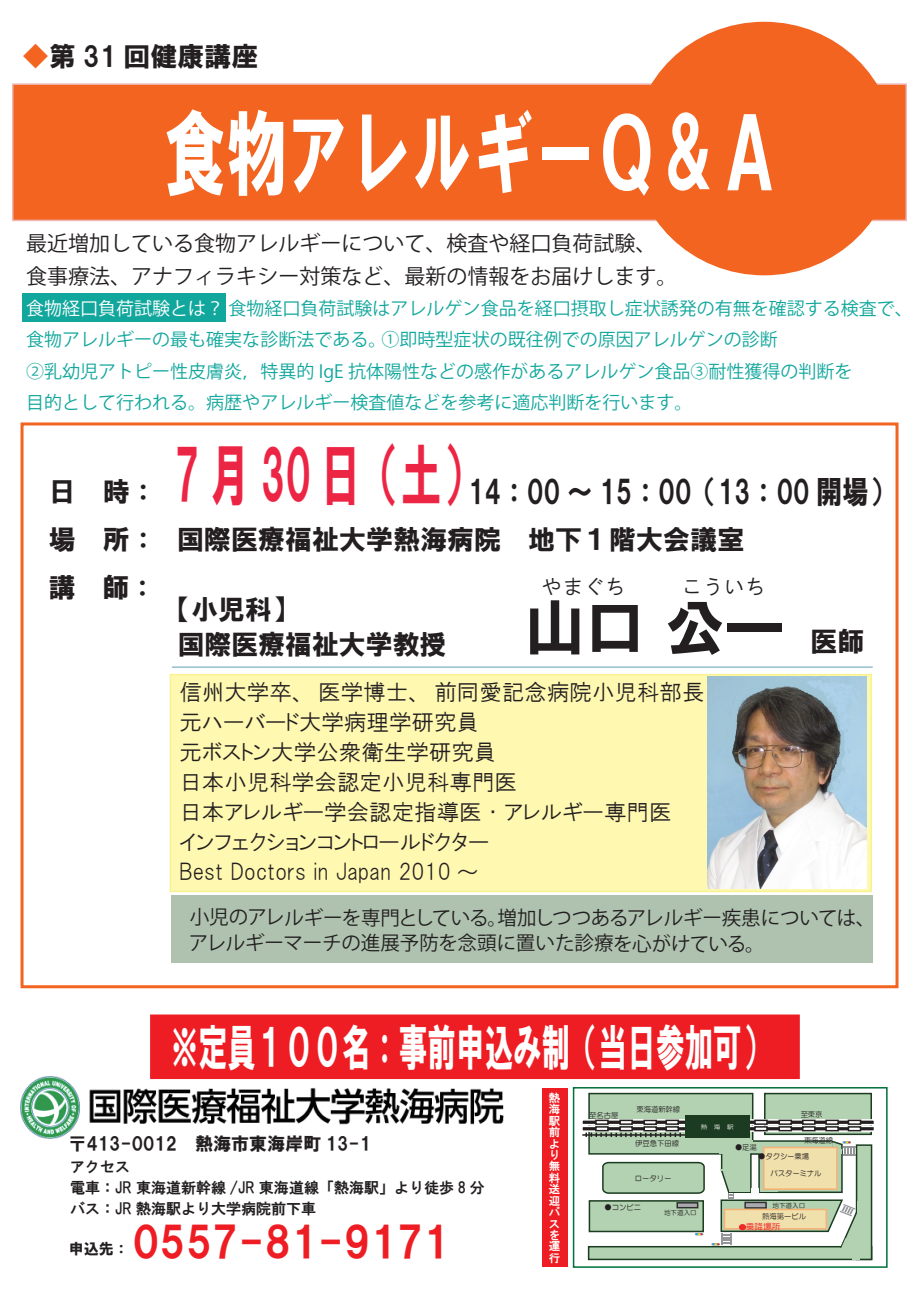
<style>
.page{position:relative;width:919px;height:1289px;background:#fff}
.page>*{position:absolute;margin:0;border:0;box-sizing:border-box;transform-origin:0 0}
.t1{font:94.65px "HGS Soei Kakugothic UB";color:#fff;scale:.65 1}
.t2{font:60px "HGS Soei Kakugothic UB";color:#231f20}
.t3{font:49.5px "HGS Soei Kakugothic UB";color:#fff;scale:.58 1}
.t4{font:42px "HGS Soei Kakugothic UB";color:#ee1d23}
.t5{font:31.5px "HGS Soei Kakugothic UB";color:#231f20;scale:.83 1}
.t6{font:27px/48px "HGS Soei Kakugothic UB";color:#231f20}
.t7{font:27px "HGP Soei Kakugothic UB";color:#231f20}
.t8{font:22.5px/30px "HGP Gothic M";color:#231f20}
.t9{font:21px/33px "Koz Go Pr 6 N";color:#231f20}
.t10{font:21px "HGS Gothic M";color:#231f20}
.t11{font:19.5px/25.5px "Koz Go Pr 6 N";letter-spacing:-.015em;color:#231f20}
.t12{font:18px/31.5px "Koz Go Pr 6 N";color:#12a79d}
.t13{font:18px "HGS Soei Kakugothic UB";color:#231f20}
.t14{font:15px/21px "HGS Gothic E";color:#231f20}
.t15{font:15px "HG Soei Kakugothic UB";color:#231f20}
.t16{font:11.4px/11.4px "HGS Gothic E";color:#fff}
.t17{font:9px "HG Maru Gothic MPRO";color:#ee1d23}
.t18{font:7.5px "HG Maru Gothic MPRO";color:#231f20}
.t19{font:6.75px "HG Maru Gothic MPRO";color:#231f20}
.t20{font:5.7px "HG Maru Gothic MPRO";color:#fff;scale:1.15 1}
.s1{color:#f36421}
.s2{color:#fff}
.s3{font-size:67.5px;color:#ed2544}
</style>
<div class="page">
<div style="left:22px;top:293px;width:204px;height:29px;background:#12a79d"></div>
<div style="left:150px;top:1014px;width:649px;height:65px;background:#ee1d23;border:4px solid #ee1d23"></div>
<div style="left:12px;top:83px;width:894px;height:138px;background:#f36421;border:2px solid #eeb7b3"></div>
<div style="left:633px;top:22px;width:262px;height:253px;background:#f36421;border-radius:50%"></div>
<div style="left:572px;top:1086px;width:315px;height:181px;background:#fff;border:2px solid #006f3a"></div>
<div style="left:764px;top:1092px;width:107px;height:43px;background:#b3d2b2;border:2px solid #1b3c20"></div>
<div style="left:588px;top:1092px;width:165px;height:62px;background:#b3d2b2;border:2px solid #1b3c20"></div>
<div style="left:588px;top:1245px;width:284px;height:15px;background:#b3d2b2;border:2px solid #1b3c20"></div>
<svg style="left:582px;top:1125px;width:292px;height:6px"></svg>
<svg style="left:595px;top:1126px;width:13px;height:5px"></svg>
<svg style="left:619px;top:1126px;width:14px;height:5px"></svg>
<svg style="left:643px;top:1126px;width:14px;height:5px"></svg>
<svg style="left:665px;top:1126px;width:14px;height:5px"></svg>
<svg style="left:754px;top:1126px;width:13px;height:5px"></svg>
<svg style="left:778px;top:1126px;width:14px;height:5px"></svg>
<svg style="left:802px;top:1126px;width:13px;height:5px"></svg>
<svg style="left:825px;top:1126px;width:13px;height:5px"></svg>
<svg style="left:847px;top:1126px;width:14px;height:5px"></svg>
<hr style="left:582px;top:1134px;width:164px;height:1px;background:#231f20">
<svg style="left:585px;top:1132px;width:96px;height:5px"></svg>
<svg style="left:582px;top:1119px;width:292px;height:6px"></svg>
<svg style="left:595px;top:1119px;width:13px;height:5px"></svg>
<svg style="left:619px;top:1119px;width:14px;height:5px"></svg>
<svg style="left:643px;top:1119px;width:14px;height:5px"></svg>
<svg style="left:665px;top:1119px;width:14px;height:5px"></svg>
<svg style="left:754px;top:1119px;width:13px;height:5px"></svg>
<svg style="left:778px;top:1119px;width:14px;height:5px"></svg>
<svg style="left:802px;top:1119px;width:13px;height:5px"></svg>
<svg style="left:825px;top:1119px;width:13px;height:5px"></svg>
<svg style="left:847px;top:1119px;width:14px;height:5px"></svg>
<div style="left:684px;top:1115px;width:65px;height:22px;background:#1b3c20"></div>
<div style="left:746px;top:1140px;width:85px;height:14px;background:#b3d2b2;border:2px solid #1b3c20"></div>
<div style="left:744px;top:1139px;width:8px;height:14px;background:#b3d2b2"></div>
<svg style="left:602px;top:1161px;width:103px;height:33px;background:#a4c2a4"></svg>
<div style="left:588px;top:1200px;width:116px;height:32px;background:#b3d2b2;border:2px solid #1b3c20"></div>
<div style="left:720px;top:1151px;width:45px;height:19px;background:#b3d2b2;border:2px solid #1b3c20"></div>
<div style="left:855px;top:1144px;width:17px;height:116px;background:#b3d2b2;border:2px solid #1b3c20"></div>
<hr style="left:719px;top:1149px;width:48px;height:4px;background:#b3d2b2">
<div style="left:729px;top:1151px;width:48px;height:40px;background:#b3d2b2"></div>
<div style="left:852px;top:1242px;width:7px;height:17px;background:#b3d2b2"></div>
<svg style="left:676px;top:1201px;width:22px;height:7px"></svg>
<div style="left:763px;top:1146px;width:74px;height:43px;background:#f0e0ac;border:2px solid #f9b075"></div>
<div style="left:750px;top:1153px;width:9px;height:39px;background:#fbfbfc;border:2px solid #1b3c20"></div>
<svg style="left:711px;top:1168px;width:147px;height:80px"></svg>
<svg style="left:694px;top:1232px;width:9px;height:3px"></svg>
<svg style="left:829px;top:1140px;width:27px;height:15px"></svg>
<svg style="left:738px;top:1223px;width:8px;height:7px"></svg>
<div style="left:542px;top:1088px;width:26px;height:178px;background:#ee1d23"></div>
<div style="left:21px;top:422px;width:877px;height:566px;border:3px solid #f36421"></div>
<hr style="left:172px;top:666px;width:700px;height:1px;background:#609eb4">
<img style="left:21px;top:1076px;width:482px;height:61px">
<div style="left:170px;top:674px;width:701px;height:218px;background:#fff8b1;border:2px solid #f8f391"></div>
<div style="left:172px;top:895px;width:700px;height:67px;background:#aec2af"></div>
<img style="left:707px;top:676px;width:159px;height:212px">
<h3 class="t7" style="left:22px;top:42px;width:238px"><span class="s1">◆</span>第 31 回健康講座</h3>
<h1 class="t1" style="left:164px;top:106px;width:949px">食物アレルギーＱ＆Ａ</h1>
<p class="t9" style="left:26px;top:228px;width:653px">最近増加している食物アレルギーについて、検査や経口負荷試験、食事療法、アナフィラキシー対策など、最新の情報をお届けします。</p>
<p class="t12" style="left:26px;top:293px;width:888px"><span class="s2">食物経口負荷試験とは？</span> 食物経口負荷試験はアレルゲン食品を経口摂取し症状誘発の有無を確認する検査で、食物アレルギーの最も確実な診断法である。①即時型症状の既往例での原因アレルゲンの診断<br>②乳幼児アトピー性皮膚炎，特異的 IgE 抗体陽性などの感作があるアレルゲン食品③耐性獲得の判断を<br>目的として行われる。病歴やアレルギー検査値などを参考に適応判断を行います。</p>
<h3 class="t5" style="left:175px;top:476px;width:868px"><span class="s3">7 月 30 日（土）</span>14：00 ～ 15：00（13：00 開場）</h3>
<h3 class="t6" style="left:49px;top:515px;width:697px">場　所： 国際医療福祉大学熱海病院　地下１階大会議室講　師：</h3>
<h2 class="t2" style="left:525px;top:597px;width:261px">山口 公一</h2>
<h3 class="t6" style="left:49px;top:467px;width:109px">日　時：</h3>
<p class="t10" style="left:541px;top:575px;width:225px">やまぐち　 　こういち</p>
<h3 class="t6" style="left:164px;top:585px;width:136px">【小児科】</h3>
<h3 class="t6" style="left:810px;top:617px;width:55px">医師</h3>
<h3 class="t6" style="left:178px;top:620px;width:270px">国際医療福祉大学教授</h3>
<p class="t8" style="left:179px;top:676px;width:526px">信州大学卒、医学博士、前同愛記念病院小児科部長元ハーバード大学病理学研究員<br>元ボストン大学公衆衛生学研究員<br>日本小児科学会認定小児科専門医<br>日本アレルギー学会認定指導医・アレルギー専門医<br>インフェクションコントロールドクター<br>Best Doctors in Japan 2010 ～</p>
<p class="t11" style="left:189px;top:905px;width:688px">小児のアレルギーを専門としている。増加しつつあるアレルギー疾患については、アレルギーマーチの進展予防を念頭に置いた診療を心がけている。</p>
<h3 class="t3" style="left:170px;top:1022px;width:1035px">※定員１００名：事前申込み制（当日参加可）</h3>
<p class="t13" style="left:69px;top:1134px;width:304px">〒413-0012　熱海市東海岸町 13-1</p>
<p class="t14" style="left:70px;top:1155px;width:416px">アクセス<br>電車：JR 東海道新幹線 /JR 東海道線「熱海駅」より徒歩 8 分バス：JR 熱海駅より大学病院前下車</p>
<p class="t15" style="left:69px;top:1241px;width:61px">申込先：</p>
<h3 class="t4" style="left:133px;top:1220px;width:319px">0557-81-9171</h3>
<p class="t16" style="left:548px;top:1091px;width:13px">熱海駅前より無料送迎バスを運行</p>
<p class="t18" style="left:636px;top:1105px;width:45px">東海道新幹線</p>
<p class="t18" style="left:589px;top:1111px;width:31px">至名古屋</p>
<p class="t18" style="left:800px;top:1110px;width:23px">至東京</p>
<p class="t18" style="left:635px;top:1139px;width:45px">伊豆急下田線</p>
<p class="t20" style="left:700px;top:1123px;width:30px">熱　海　駅</p>
<p class="t18" style="left:735px;top:1143px;width:23px">●足湯</p>
<p class="t18" style="left:804px;top:1136px;width:31px">東海道線</p>
<p class="t18" style="left:758px;top:1152px;width:53px">●タクシー乗場</p>
<p class="t18" style="left:634px;top:1174px;width:38px">ロータリー</p>
<p class="t19" style="left:664px;top:1209px;width:34px">地下道入口</p>
<p class="t18" style="left:604px;top:1203px;width:38px">●コンビニ</p>
<p class="t18" style="left:770px;top:1169px;width:53px">バスターミナル</p>
<p class="t19" style="left:772px;top:1201px;width:34px">地下道入口</p>
<p class="t18" style="left:762px;top:1212px;width:45px">熱海第一ビル</p>
<p class="t17" style="left:745px;top:1222px;width:36px">乗降場所</p>
</div>
